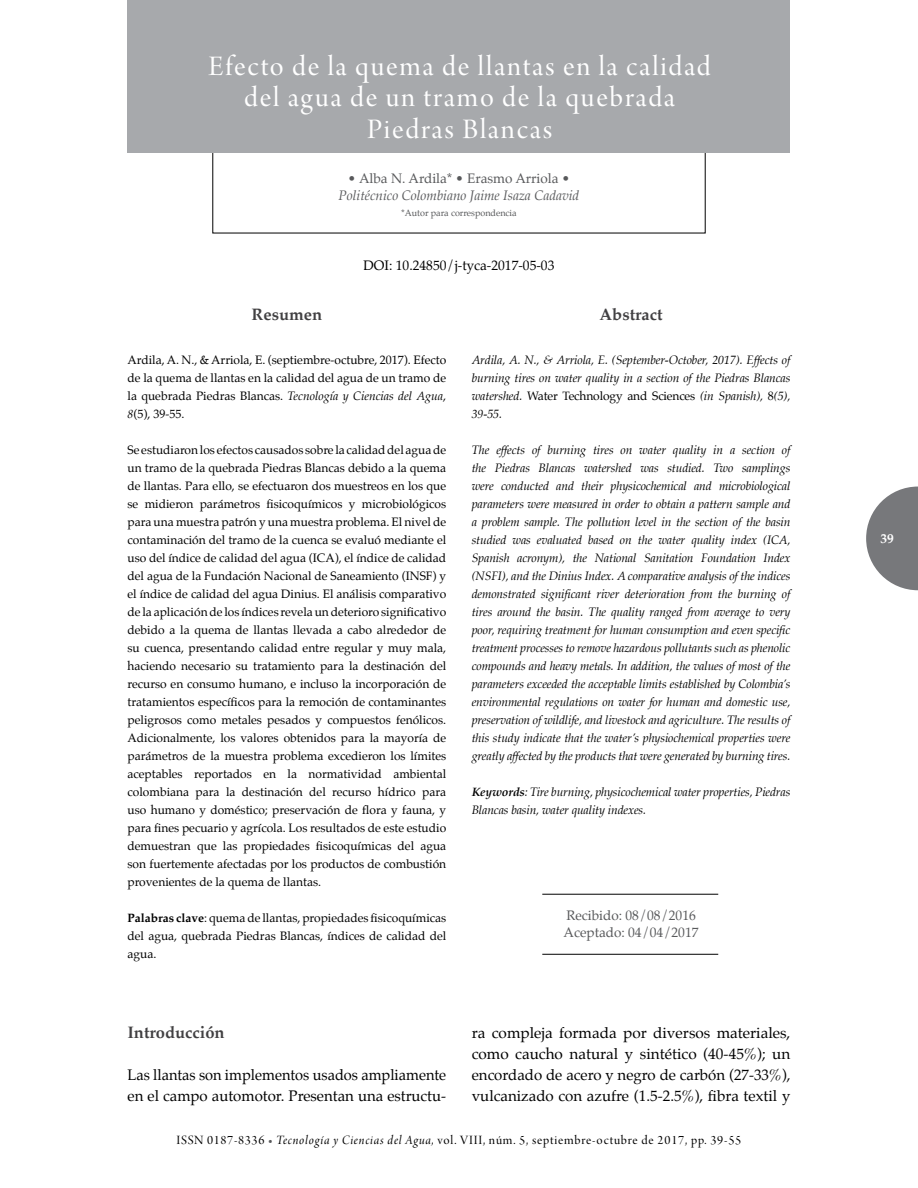
<style>
.page{position:relative;width:918px;height:1188px;background:#fff}
.page>*{position:absolute;margin:0;border:0;box-sizing:border-box;transform-origin:0 0}
.t1{font:30px/31.5px "Arno Pro Display";letter-spacing:.055em;color:#fff;text-align:center}
.t2{font:700 16.5px "Palatino";color:#414042}
.t3{font:15px/20.9px "Palatino";color:#000}
.t4{font:13.5px "Arno Pro Display";letter-spacing:.06em;color:#000}
.t5{font:13.5px/16.5px "Palatino";color:#58595b}
.t6{font:italic 13.5px "Palatino";color:#58595b}
.t7{font:13.5px "Palatino";color:#000}
.t8{font:700 13.5px "Palatino";color:#fff}
.t9{font:12px/18px "Palatino";color:#000;text-align:justify}
.t10{font:italic 12px/18px "Palatino";letter-spacing:-.01em;color:#000;text-align:justify}
.t11{font:9px "Palatino";color:#58595b}
.s1{font-style:italic}
.s2{font-weight:700}
.s3{font-style:normal}
.s4{font-family:"Arno Pro";color:#58595b}
.s5{font-family:"Arno Pro Italic Display"}
</style>
<div class="page">
<svg style="left:866px;top:487px;width:52px;height:103px"></svg>
<div style="left:128px;top:0;width:662px;height:153px;background:#a7a9ac"></div>
<hr style="left:542px;top:894px;width:176px;height:1px;background:#000">
<hr style="left:542px;top:954px;width:176px;height:1px;background:#000">
<h1 class="t1" style="left:209px;top:52px;width:504px">Efecto de la quema de llantas en la calidad del agua de un tramo de la quebrada<br>Piedras Blancas</h1>
<p class="t5" style="left:348px;top:171px;width:224px">• Alba N. Ardila* • Erasmo Arriola •</p>
<p class="t6" style="left:339px;top:184px;width:242px">Politécnico Colombiano Jaime Isaza Cadavid</p>
<p class="t11" style="left:401px;top:206px;width:117px">*Autor para correspondencia</p>
<p class="t7" style="left:364px;top:254px;width:192px">DOI: 10.24850/j-tyca-2017-05-03</p>
<h2 class="t2" style="left:252px;top:300px;width:72px">Resumen</h2>
<p class="t9" style="left:128px;top:351px;width:320px">Ardila, A. N., &amp; Arriola, E. (septiembre-octubre, 2017). Efecto de la quema de llantas en la calidad del agua de un tramo de la quebrada Piedras Blancas. <span class="s1">Tecnología y Ciencias del Agua</span>, <span class="s1">8</span>(5), 39-55.</p>
<p class="t9" style="left:128px;top:441px;width:320px">Se estudiaron los efectos causados sobre la calidad del agua de un tramo de la quebrada Piedras Blancas debido a la quema de llantas. Para ello, se efectuaron dos muestreos en los que se midieron parámetros fisicoquímicos y microbiológicos para una muestra patrón y una muestra problema. El nivel de contaminación del tramo de la cuenca se evaluó mediante el uso del índice de calidad del agua (ICA), el índice de calidad del agua de la Fundación Nacional de Saneamiento (INSF) y el índice de calidad del agua Dinius. El análisis comparativo de la aplicación de los índices revela un deterioro significativo debido a la quema de llantas llevada a cabo alrededor de su cuenca, presentando calidad entre regular y muy mala, haciendo necesario su tratamiento para la destinación del recurso en consumo humano, e incluso la incorporación de tratamientos específicos para la remoción de contaminantes peligrosos como metales pesados y compuestos fenólicos.<br>Adicionalmente, los valores obtenidos para la mayoría de parámetros de la muestra problema excedieron los límites aceptables reportados en la normatividad ambiental colombiana para la destinación del recurso hídrico para uso humano y doméstico; preservación de flora y fauna, y para fines pecuario y agrícola. Los resultados de este estudio demuestran que las propiedades fisicoquímicas del agua son fuertemente afectadas por los productos de combustión provenientes de la quema de llantas.</p>
<p class="t9" style="left:128px;top:909px;width:320px"><span class="s2">Palabras clave</span>: quema de llantas, propiedades fisicoquímicas del agua, quebrada Piedras Blancas, índices de calidad del agua.</p>
<h2 class="t2" style="left:599px;top:300px;width:65px">Abstract</h2>
<p class="t10" style="left:472px;top:350px;width:320px">Ardila, A. N., &amp; Arriola, E. (September-October, 2017). Effects of burning tires on water quality in a section of the Piedras Blancas watershed. <span class="s3">Water Technology and Sciences</span> (in Spanish), <span class="s3">8</span>(5), 39-55.</p>
<p class="t10" style="left:472px;top:440px;width:320px">The effects of burning tires on water quality in a section of the Piedras Blancas watershed was studied. Two samplings were conducted and their physicochemical and microbiological parameters were measured in order to obtain a pattern sample and a problem sample. The pollution level in the section of the basin studied was evaluated based on the water quality index (ICA, Spanish acronym), the National Sanitation Foundation Index (NSFI), and the Dinius Index. A comparative analysis of the indices demonstrated significant river deterioration from the burning of tires around the basin. The quality ranged from average to very poor, requiring treatment for human consumption and even specific treatment processes to remove hazardous pollutants such as phenolic compounds and heavy metals. In addition, the values of most of the parameters exceeded the acceptable limits established by Colombia’s environmental regulations on water for human and domestic use, preservation of wildlife, and livestock and agriculture. The results of this study indicate that the water’s physiochemical properties were greatly affected by the products that were generated by burning tires.</p>
<p class="t10" style="left:472px;top:782px;width:320px"><span class="s2">Keywords</span>: Tire burning, physicochemical water properties, Piedras<br>Blancas basin, water quality indexes.</p>
<p class="t5" style="left:564px;top:907px;width:136px">Recibido: 08/08/2016<br>Aceptado: 04/04/2017</p>
<h2 class="t2" style="left:128px;top:1018px;width:99px">Introducción</h2>
<p class="t3" style="left:128px;top:1064px;width:320px">Las llantas son implementos usados ampliamente en el campo automotor. Presentan una estructu-</p>
<p class="t3" style="left:472px;top:1023px;width:320px;text-align:justify">ra compleja formada por diversos materiales, como caucho natural y sintético (40-45%); un encordado de acero y negro de carbón (27-33%), vulcanizado con azufre (1.5-2.5%), fibra textil y</p>
<p class="t4" style="left:177px;top:1133px;width:566px">ISSN 0187-8336 <span class="s4">•</span> <span class="s5">Tecnología y Ciencias del Agua,</span> vol. VIII, núm. 5, septiembre-octubre de 2017, pp. 39-55</p>
<p class="t8" style="left:880px;top:526px;width:15px">39</p>
</div>
